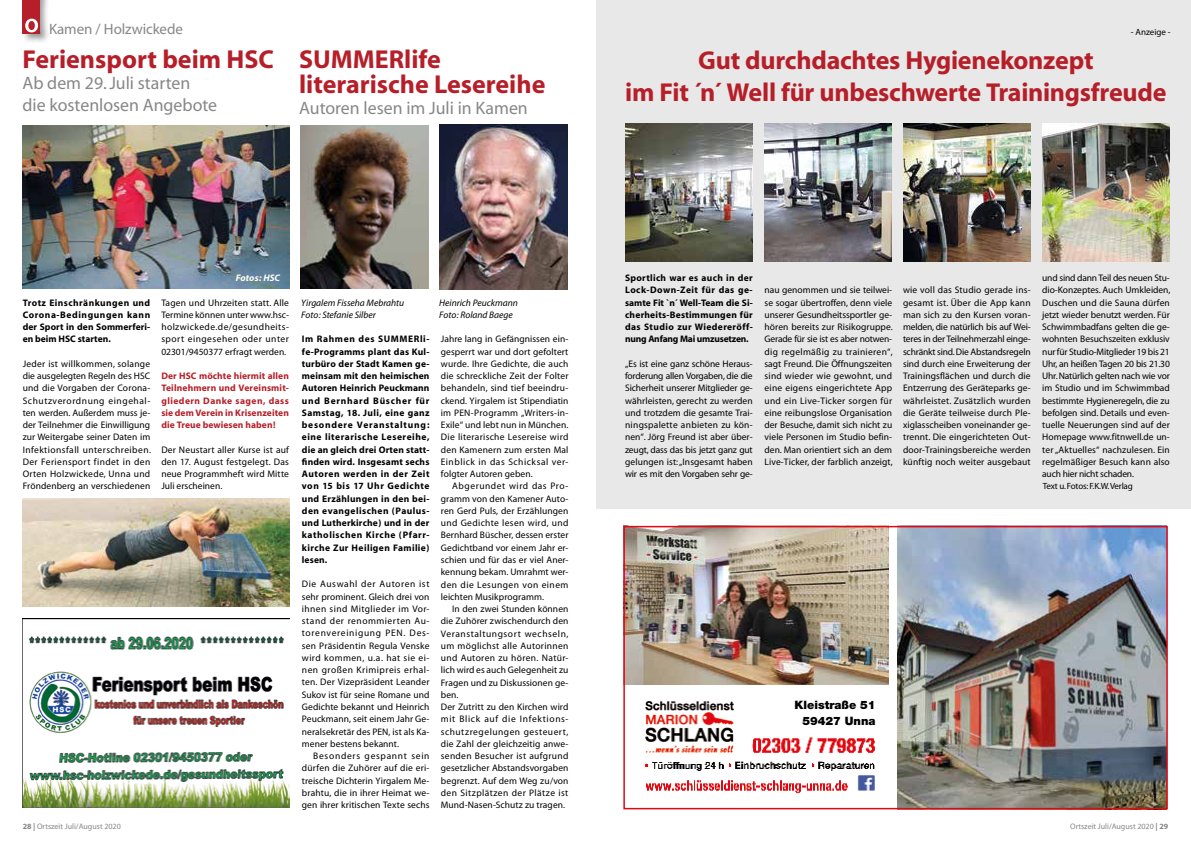
<style>
.page{position:relative;width:1191px;height:842px;background:#fff}
.page>*{position:absolute;margin:0;border:0;box-sizing:border-box;transform-origin:0 0}
.t1{font:700 26px/25px "Myriad";letter-spacing:-.005em;color:#b61f29}
.t2{font:18px/21.6px "Myriad";color:#878787}
.t3{font:15px "Myriad";letter-spacing:-.005em;color:#878787}
.t4{font:900 11.5px/16px "Helvetica Neue";color:#000;text-align:right}
.t5{font:9.5px/12.3px "Myriad";letter-spacing:.01em;color:#000;text-align:justify}
.t6{font:700 9.5px/12.3px "Myriad";letter-spacing:.035em;color:#000;text-align:justify}
.t7{font:700 9.5px/12.3px "Myriad";letter-spacing:.01em;color:#b61f29;text-align:justify}
.t8{font:italic 9.5px/12.3px "Myriad";color:#000}
.t9{font:italic 700 9.5px "Myriad";letter-spacing:.005em;color:#fff}
.t10{font:9px "Myriad";letter-spacing:-.02em;color:#000}
.t11{font:9px "Myriad Pro";color:#000}
.t12{font:8px "Myriad";color:#878787}
.s1{font-weight:700}
</style>
<div class="page">
<div style="left:21px;top:0;width:29px;height:44px;background:#000;opacity:.41"></div>
<div style="left:23px;top:0;width:17px;height:34px;background:#b61f29"></div>
<svg style="left:25px;top:19px;width:13px;height:13px"></svg>
<img style="left:23px;top:618px;width:266px;height:190px">
<img style="left:301px;top:125px;width:127px;height:164px">
<img style="left:440px;top:125px;width:127px;height:164px">
<div style="left:596px;top:0;width:595px;height:509px;background:#e8e8e8"></div>
<img style="left:764px;top:123px;width:127px;height:138px">
<img style="left:625px;top:123px;width:128px;height:138px">
<img style="left:1042px;top:123px;width:127px;height:138px">
<img style="left:903px;top:123px;width:127px;height:138px">
<img style="left:645px;top:780px;width:203px;height:14px">
<img style="left:752px;top:737px;width:123px;height:16px">
<img style="left:812px;top:761px;width:63px;height:10px">
<img style="left:729px;top:761px;width:77px;height:8px">
<img style="left:645px;top:762px;width:79px;height:9px">
<img style="left:857px;top:775px;width:18px;height:16px">
<img style="left:645px;top:701px;width:89px;height:52px">
<img style="left:897px;top:529px;width:267px;height:277px">
<img style="left:626px;top:529px;width:262px;height:156px">
<div style="left:623px;top:526px;width:544px;height:283px;border:2px solid #e30613"></div>
<img style="left:23px;top:125px;width:266px;height:163px">
<img style="left:23px;top:499px;width:266px;height:108px">
<h3 class="t3" style="left:49px;top:21px;width:135px">Kamen / Holzwickede</h3>
<h1 class="t1" style="left:22px;top:47px;width:253px">Feriensport beim HSC</h1>
<h2 class="t2" style="left:22px;top:73px;width:196px">Ab dem 29. Juli starten die kostenlosen Angebote</h2>
<h1 class="t1" style="left:299px;top:47px;width:248px">SUMMERlife literarische Lesereihe</h1>
<h2 class="t2" style="left:299px;top:98px;width:230px">Autoren lesen im Juli in Kamen</h2>
<p class="t11" style="left:1131px;top:27px;width:41px">- Anzeige -</p>
<h1 class="t1" style="left:625px;top:46px;width:543px;line-height:32px;text-align:center">Gut durchdachtes Hygienekonzept<br>im Fit ´n´ Well für unbeschwerte Trainingsfreude</h1>
<p class="t6" style="left:23px;top:296px;width:129px">Trotz Einschränkungen und Corona-Bedingungen kann der Sport in den Sommerferi&shy;en beim HSC starten.</p>
<p class="t5" style="left:23px;top:358px;width:130px">Jeder ist willkommen, solange die ausgelegten Regeln des HSC und die Vorgaben der Corona-Schutzverordnung eingehal&shy;ten werden. Außerdem muss je&shy;der Teilnehmer die Einwilligung zur Weitergabe seiner Daten im Infektionsfall unterschreiben.<br>Der Feriensport findet in den Orten Holzwickede, Unna und Fröndenberg an verschiedenen</p>
<p class="t9" style="left:236px;top:273px;width:46px">Fotos: HSC</p>
<p class="t5" style="left:161px;top:297px;width:129px">Tagen und Uhrzeiten statt. Alle Termine können unter www.hsc&shy;holzwickede.de/gesundheits&shy;sport eingesehen oder unter 02301/9450377 erfragt werden.</p>
<p class="t7" style="left:161px;top:370px;width:129px">Der HSC möchte hiermit allen Teilnehmern und Vereinsmit&shy;gliedern Danke sagen, dass sie dem Verein in Krisenzeiten die Treue bewiesen haben!</p>
<p class="t5" style="left:161px;top:444px;width:129px">Der Neustart aller Kurse ist auf den 17. August festgelegt. Das neue Programmheft wird Mitte Juli erscheinen.</p>
<p class="t8" style="left:301px;top:297px;width:104px">Yirgalem Fisseha Mebrahtu<br>Foto: Stefanie Silber</p>
<p class="t6" style="left:302px;top:333px;width:129px">Im Rahmen des SUMMERli&shy;fe-Programms plant das Kul&shy;turbüro der Stadt Kamen ge&shy;meinsam mit den heimischen Autoren Heinrich Peuckmann und Bernhard Büscher für Samstag, 18. Juli, eine ganz besondere Veranstaltung: eine literarische Lesereihe, die an gleich drei Orten statt&shy;finden wird. Insgesamt sechs Autoren werden in der Zeit von 15 bis 17 Uhr Gedichte und Erzählungen in den bei&shy;den evangelischen (Paulus&shy;und Lutherkirche) und in der katholischen Kirche (Pfarr&shy;kirche Zur Heiligen Familie) lesen.</p>
<p class="t5" style="left:302px;top:578px;width:129px">Die Auswahl der Autoren ist sehr prominent. Gleich drei von ihnen sind Mitglieder im Vor&shy;stand der renommierten Au&shy;torenvereinigung PEN. Des&shy;sen Präsidentin Regula Venske wird kommen, u.a. hat sie ei&shy;nen großen Krimipreis erhal&shy;ten. Der Vizepräsident Leander Sukov ist für seine Romane und Gedichte bekannt und Heinrich Peuckmann, seit einem Jahr Ge&shy;neralsekretär des PEN, ist als Ka&shy;mener bestens bekannt.</p>
<p class="t5" style="left:302px;top:750px;width:129px;text-indent:11px">Besonders gespannt sein dürfen die Zuhörer auf die eri&shy;treische Dichterin Yirgalem Me&shy;brahtu, die in ihrer Heimat we&shy;gen ihrer kritischen Texte sechs</p>
<p class="t8" style="left:439px;top:297px;width:80px">Heinrich Peuckmann<br>Foto: Roland Baege</p>
<p class="t5" style="left:441px;top:333px;width:129px">Jahre lang in Gefängnissen ein&shy;gesperrt war und dort gefoltert wurde. Ihre Gedichte, die auch die schreckliche Zeit der Folter behandeln, sind tief beeindru&shy;ckend. Yirgalem ist Stipendiatin im PEN-Programm „Writers-in-Exile“ und lebt nun in München.<br>Die literarische Lesereise wird den Kamenern zum ersten Mal Einblick in das Schicksal ver&shy;folgter Autoren geben.</p>
<p class="t5" style="left:441px;top:480px;width:129px;text-indent:11px">Abgerundet wird das Pro&shy;gramm von den Kamener Auto&shy;ren Gerd Puls, der Erzählungen und Gedichte lesen wird, und Bernhard Büscher, dessen erster Gedichtband vor einem Jahr er&shy;schien und für das er viel Aner&shy;kennung bekam. Umrahmt wer&shy;den die Lesungen von einem leichten Musikprogramm.</p>
<p class="t5" style="left:441px;top:603px;width:129px;text-align:left;text-indent:11px">In den zwei Stunden können die Zuhörer zwischendurch den<br>Veranstaltungsort wechseln, um möglichst alle Autorinnen und Autoren zu hören. Natür&shy;lich wird es auch Gelegenheit zu<br>Fragen und zu Diskussionen ge&shy;ben.<br>Der Zutritt zu den Kirchen wird mit Blick auf die Infektions&shy;schutzregelungen gesteuert, die Zahl der gleichzeitig anwe&shy;senden Besucher ist aufgrund gesetzlicher Abstandsvorgaben begrenzt. Auf dem Weg zu/von den Sitzplätzen der Plätze ist<br>Mund-Nasen-Schutz zu tragen.</p>
<p class="t6" style="left:625px;top:272px;width:129px">Sportlich war es auch in der Lock-Down-Zeit für das ge&shy;samte Fit `n´ Well-Team die Si&shy;cherheits-Bestimmungen für das Studio zur Wiedereröff&shy;nung Anfang Mai umzusetzen.</p>
<p class="t5" style="left:625px;top:358px;width:129px">„Es ist eine ganz schöne Heraus&shy;forderung allen Vorgaben, die die Sicherheit unserer Mitglieder ge&shy;währleisten, gerecht zu werden und trotzdem die gesamte Trai&shy;ningspalette anbieten zu kön&shy;nen“. Jörg Freund ist aber über&shy;zeugt, dass das bis jetzt ganz gut gelungen ist: „Insgesamt haben wir es mit den Vorgaben sehr ge-</p>
<p class="t5" style="left:764px;top:284px;width:130px">nau genommen und sie teilwei&shy;se sogar übertroffen, denn viele unserer Gesundheitssportler ge&shy;hören bereits zur Risikogruppe.<br>Gerade für sie ist es aber notwen&shy;dig regelmäßig zu trainieren“, sagt Freund. Die Öffnungszeiten sind wieder wie gewohnt, und eine eigens eingerichtete App und ein Live-Ticker sorgen für eine reibungslose Organisation der Besuche, damit sich nicht zu viele Personen im Studio befin&shy;den. Man orientiert sich an dem Live-Ticker, der farblich anzeigt,</p>
<p class="t5" style="left:903px;top:284px;width:129px">wie voll das Studio gerade ins&shy;gesamt ist. Über die App kann man sich zu den Kursen voran&shy;melden, die natürlich bis auf Wei&shy;teres in der Teilnehmerzahl einge&shy;schränkt sind. Die Abstandsregeln sind durch eine Erweiterung der Trainingsflächen und durch die Entzerrung des Geräteparks ge&shy;währleistet. Zusätzlich wurden die Geräte teilweise durch Ple&shy;xiglasscheiben voneinander ge&shy;trennt. Die eingerichteten Out&shy;door-Trainingsbereiche werden künftig noch weiter ausgebaut</p>
<p class="t5" style="left:1042px;top:272px;width:130px">und sind dann Teil des neuen Stu&shy;dio-Konzeptes. Auch Umkleiden, Duschen und die Sauna dürfen jetzt wieder benutzt werden. Für Schwimmbadfans gelten die ge&shy;wohnten Besuchszeiten exklusiv nur für Studio-Mitglieder 19 bis 21<br>Uhr, an heißen Tagen 20 bis 21.30<br>Uhr. Natürlich gelten nach wie vor im Studio und im Schwimmbad bestimmte Hygieneregeln, die zu befolgen sind. Details und even&shy;tuelle Neuerungen sind auf der Homepage www.fitnwell.de un&shy;ter „Aktuelles“ nachzulesen. Ein regelmäßiger Besuch kann also auch hier nicht schaden.</p>
<p class="t10" style="left:1042px;top:482px;width:91px">Text u. Fotos: F.K.W. Verlag</p>
<p class="t4" style="left:794px;top:697px;width:83px">Kleistraße 51<br>59427 Unna</p>
<p class="t12" style="left:23px;top:823px;width:100px"><span class="s1">28 |</span> Ortszeit Juli/August 2020</p>
<p class="t12" style="left:1070px;top:823px;width:100px">Ortszeit Juli/August 2020 <span class="s1">| 29</span></p>
</div>
